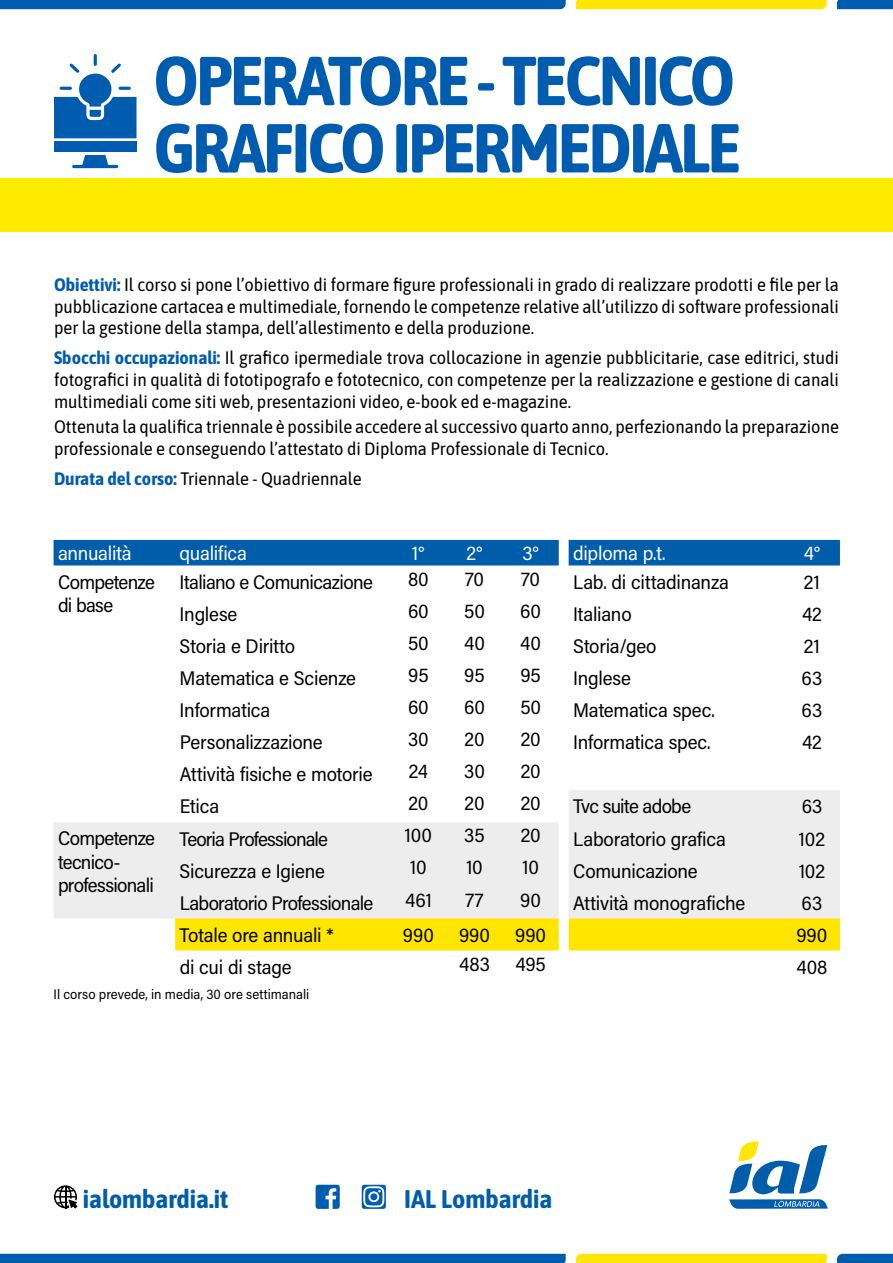
<style>
.page{position:relative;width:893px;height:1263px;background:#fff}
.page>*{position:absolute;margin:0;border:0;box-sizing:border-box;transform-origin:0 0}
.t1{font:700 semi-condensed 69px/67.2px "Asap";letter-spacing:-.04em;color:#005cae}
.t2{font:700 semi-condensed 25.5px "Asap";color:#005da9}
.t3{font:19.8px "Acumin Variable Concept";letter-spacing:-.015em;color:#000}
.t4{font:19.8px/23.1px "Acumin Variable Concept";letter-spacing:-.035em;color:#000}
.t5{font:19.8px "Acumin Variable Concept";letter-spacing:-.015em;color:#fff}
.t6{font:19.8px/23.1px "Acumin Variable Concept";letter-spacing:-.04em;color:#000}
.t7{font:19.8px "Acumin Variable Concept";letter-spacing:-.045em;color:#000}
.t8{font:semi-condensed 18px/21.6px "Asap";color:#000;text-align:justify}
.t9{font:13.8px "Acumin Variable Concept";color:#000}
.s1{font-weight:700;color:#005cae}
</style>
<div class="page">
<svg style="left:54px;top:1185px;width:24px;height:24px"></svg>
<svg style="left:729px;top:1141px;width:99px;height:68px"></svg>
<div style="left:0;top:0;width:566px;height:9px;background:#005cae"></div>
<svg style="left:837px;top:0;width:56px;height:9px"></svg>
<div style="left:576px;top:0;width:251px;height:9px;background:#ffe600"></div>
<div style="left:0;top:1254px;width:566px;height:9px;background:#005cae"></div>
<svg style="left:837px;top:1254px;width:56px;height:9px"></svg>
<div style="left:576px;top:1254px;width:251px;height:9px;background:#ffe600"></div>
<div style="left:0;top:179px;width:893px;height:53px;background:#ffeb00"></div>
<svg style="left:316px;top:1185px;width:24px;height:24px"></svg>
<svg style="left:362px;top:1185px;width:24px;height:24px"></svg>
<div style="left:54px;top:142px;width:83px;height:10px;background:#005cae"></div>
<svg style="left:72px;top:155px;width:46px;height:13px"></svg>
<svg style="left:54px;top:54px;width:83px;height:84px"></svg>
<div style="left:54px;top:540px;width:786px;height:26px;background:#005da9"></div>
<svg style="left:54px;top:790px;width:786px;height:128px;fill:#ededed"></svg>
<div style="left:175px;top:918px;width:665px;height:32px;background:#ffe600"></div>
<h1 class="t1" style="left:153px;top:53px;width:589px">OPERATORE - TECNICO<br>GRAFICO IPERMEDIALE</h1>
<p class="t8" style="left:54px;top:273px;width:786px"><span class="s1">Obiettivi:</span> Il corso si pone l’obiettivo di formare figure professionali in grado di realizzare prodotti e file per la pubblicazione cartacea e multimediale, fornendo le competenze relative all’utilizzo di software professionali per la gestione della stampa, dell’allestimento e della produzione.</p>
<p class="t8" style="left:54px;top:346px;width:786px"><span class="s1">Sbocchi occupazionali:</span> Il grafico ipermediale trova collocazione in agenzie pubblicitarie, case editrici, studi fotografici in qualità di fototipografo e fototecnico, con competenze per la realizzazione e gestione di canali multimediali come siti web, presentazioni video, e-book ed e-magazine.</p>
<p class="t8" style="left:54px;top:415px;width:786px">Ottenuta la qualifica triennale è possibile accedere al successivo quarto anno, perfezionando la preparazione professionale e conseguendo l’attestato di Diploma Professionale di Tecnico.</p>
<p class="t8" style="left:54px;top:467px;width:309px"><span class="s1">Durata del corso:</span> Triennale - Quadriennale</p>
<p class="t5" style="left:58px;top:545px;width:75px">annualità</p>
<p class="t5" style="left:180px;top:545px;width:69px">qualifica</p>
<p class="t5" style="left:412px;top:545px;width:14px">1°</p>
<p class="t5" style="left:466px;top:545px;width:18px">2°</p>
<p class="t5" style="left:522px;top:545px;width:18px">3°</p>
<p class="t5" style="left:573px;top:545px;width:94px">diploma p.t.</p>
<p class="t5" style="left:804px;top:545px;width:18px">4°</p>
<p class="t6" style="left:58px;top:572px;width:98px">Competenze di base</p>
<p class="t4" style="left:180px;top:572px;width:195px">Italiano e Comunicazione</p>
<p class="t3" style="left:408px;top:571px;width:22px">80</p>
<p class="t3" style="left:465px;top:571px;width:20px">70</p>
<p class="t3" style="left:521px;top:571px;width:20px">70</p>
<p class="t3" style="left:573px;top:574px;width:158px">Lab. di cittadinanza</p>
<p class="t3" style="left:804px;top:574px;width:17px">21</p>
<p class="t3" style="left:180px;top:606px;width:59px">Inglese</p>
<p class="t3" style="left:408px;top:603px;width:22px">60</p>
<p class="t3" style="left:464px;top:603px;width:22px">50</p>
<p class="t3" style="left:520px;top:603px;width:22px">60</p>
<p class="t3" style="left:573px;top:606px;width:60px">Italiano</p>
<p class="t3" style="left:802px;top:606px;width:21px">42</p>
<p class="t3" style="left:180px;top:638px;width:117px">Storia e Diritto</p>
<p class="t3" style="left:408px;top:635px;width:22px">50</p>
<p class="t3" style="left:464px;top:635px;width:22px">40</p>
<p class="t3" style="left:520px;top:635px;width:22px">40</p>
<p class="t3" style="left:573px;top:638px;width:85px">Storia/geo</p>
<p class="t3" style="left:804px;top:638px;width:17px">21</p>
<p class="t3" style="left:180px;top:670px;width:178px">Matematica e Scienze</p>
<p class="t3" style="left:408px;top:667px;width:22px">95</p>
<p class="t3" style="left:464px;top:667px;width:22px">95</p>
<p class="t3" style="left:520px;top:667px;width:22px">95</p>
<p class="t3" style="left:573px;top:670px;width:59px">Inglese</p>
<p class="t3" style="left:802px;top:670px;width:22px">63</p>
<p class="t3" style="left:180px;top:702px;width:92px">Informatica</p>
<p class="t3" style="left:408px;top:699px;width:22px">60</p>
<p class="t3" style="left:464px;top:699px;width:22px">60</p>
<p class="t3" style="left:520px;top:699px;width:22px">50</p>
<p class="t3" style="left:573px;top:702px;width:143px">Matematica spec.</p>
<p class="t3" style="left:802px;top:702px;width:22px">63</p>
<p class="t3" style="left:180px;top:734px;width:145px">Personalizzazione</p>
<p class="t3" style="left:408px;top:731px;width:22px">30</p>
<p class="t3" style="left:465px;top:731px;width:21px">20</p>
<p class="t3" style="left:521px;top:731px;width:21px">20</p>
<p class="t3" style="left:573px;top:734px;width:139px">Informatica spec.</p>
<p class="t3" style="left:802px;top:734px;width:21px">42</p>
<p class="t3" style="left:180px;top:766px;width:195px">Attività fisiche e motorie</p>
<p class="t3" style="left:409px;top:763px;width:21px">24</p>
<p class="t3" style="left:464px;top:763px;width:22px">30</p>
<p class="t3" style="left:521px;top:763px;width:21px">20</p>
<p class="t3" style="left:180px;top:799px;width:41px">Etica</p>
<p class="t3" style="left:408px;top:795px;width:21px">20</p>
<p class="t3" style="left:465px;top:795px;width:21px">20</p>
<p class="t3" style="left:521px;top:795px;width:21px">20</p>
<p class="t6" style="left:573px;top:796px;width:120px">Tvc suite adobe</p>
<p class="t3" style="left:802px;top:799px;width:22px">63</p>
<p class="t4" style="left:58px;top:828px;width:98px">Competenze tecnico&shy;professionali</p>
<p class="t7" style="left:180px;top:831px;width:150px">Teoria Professionale</p>
<p class="t3" style="left:405px;top:828px;width:29px">100</p>
<p class="t3" style="left:464px;top:828px;width:22px">35</p>
<p class="t3" style="left:521px;top:828px;width:21px">20</p>
<p class="t3" style="left:573px;top:831px;width:154px">Laboratorio grafica</p>
<p class="t3" style="left:799px;top:831px;width:27px">102</p>
<p class="t3" style="left:180px;top:863px;width:147px">Sicurezza e Igiene</p>
<p class="t3" style="left:410px;top:860px;width:18px">10</p>
<p class="t3" style="left:466px;top:860px;width:18px">10</p>
<p class="t3" style="left:522px;top:860px;width:18px">10</p>
<p class="t3" style="left:573px;top:863px;width:126px">Comunicazione</p>
<p class="t3" style="left:799px;top:863px;width:27px">102</p>
<p class="t4" style="left:180px;top:893px;width:195px">Laboratorio Professionale</p>
<p class="t3" style="left:405px;top:892px;width:28px">461</p>
<p class="t3" style="left:466px;top:892px;width:19px">77</p>
<p class="t3" style="left:520px;top:892px;width:22px">90</p>
<p class="t3" style="left:573px;top:895px;width:174px">Attività monografiche</p>
<p class="t3" style="left:802px;top:895px;width:22px">63</p>
<p class="t3" style="left:180px;top:927px;width:155px">Totale ore annuali *</p>
<p class="t3" style="left:403px;top:927px;width:33px">990</p>
<p class="t3" style="left:459px;top:927px;width:33px">990</p>
<p class="t3" style="left:515px;top:927px;width:33px">990</p>
<p class="t3" style="left:796px;top:927px;width:33px">990</p>
<p class="t3" style="left:180px;top:959px;width:114px">di cui di stage</p>
<p class="t3" style="left:459px;top:956px;width:32px">483</p>
<p class="t3" style="left:515px;top:956px;width:32px">495</p>
<p class="t3" style="left:796px;top:959px;width:33px">408</p>
<p class="t9" style="left:54px;top:989px;width:257px">Il corso prevede, in media, 30 ore settimanali</p>
<h2 class="t2" style="left:83px;top:1184px;width:147px">ialombardia.it</h2>
<h2 class="t2" style="left:404px;top:1184px;width:150px">IAL Lombardia</h2>
</div>
